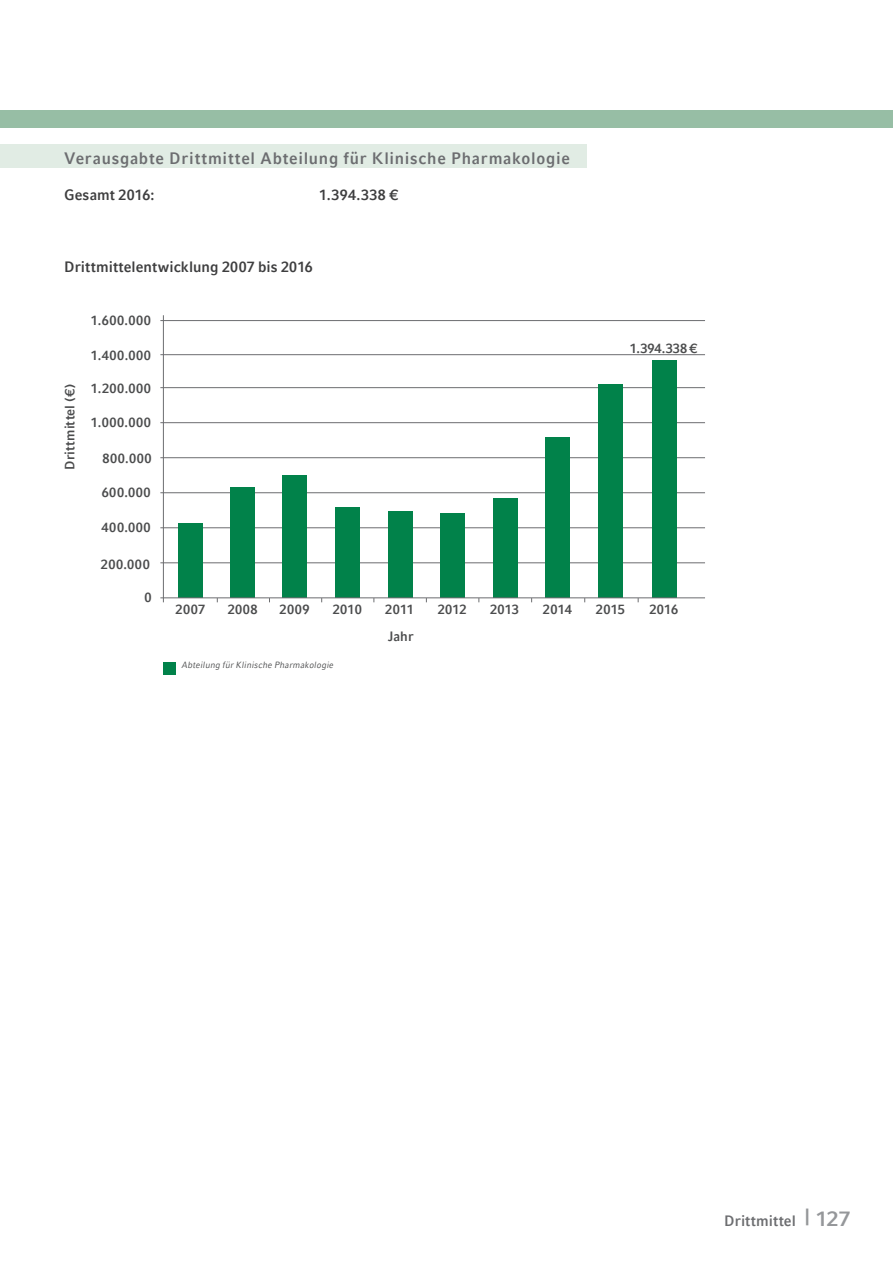
<style>
.page{position:relative;width:893px;height:1263px;background:#fff}
.page>*{position:absolute;margin:0;border:0;box-sizing:border-box;transform-origin:0 0}
.t1{font:700 16.5px "LMU Compatil Fact";letter-spacing:.045em;color:#6c6d70;scale:.95 1}
.t2{font:700 15px "LMU Compatil Fact";letter-spacing:.005em;color:#3e3e3f;scale:.95 1}
.t3{font:700 15px "LMU Compatil Fact";letter-spacing:.005em;color:#6c6d70;scale:.95 1}
.t4{font:700 13.5px "LMU Compatil Fact";letter-spacing:.025em;color:#4b4c4d;scale:.95 1}
.t5{font:italic 9px "LMU Compatil Fact";letter-spacing:.02em;color:#4b4c4d;scale:.95 1}
.s1{font-size:21px;color:#95979a}
</style>
<div class="page">
<div style="left:0;top:110px;width:893px;height:18px;background:#97bea5"></div>
<hr style="left:160px;top:387px;width:545px;height:1px;background:#6c6d70">
<hr style="left:160px;top:354px;width:545px;height:1px;background:#6c6d70">
<hr style="left:160px;top:422px;width:545px;height:1px;background:#6c6d70">
<hr style="left:160px;top:320px;width:545px;height:1px;background:#6c6d70">
<hr style="left:160px;top:457px;width:545px;height:1px;background:#6c6d70">
<hr style="left:160px;top:492px;width:545px;height:1px;background:#6c6d70">
<hr style="left:160px;top:527px;width:545px;height:1px;background:#6c6d70">
<hr style="left:160px;top:562px;width:545px;height:1px;background:#6c6d70">
<div style="left:0;top:145px;width:587px;height:23px;background:#e1ece4"></div>
<div style="left:178px;top:523px;width:25px;height:74px;background:#01824a"></div>
<div style="left:335px;top:507px;width:25px;height:90px;background:#01824a"></div>
<div style="left:230px;top:487px;width:25px;height:110px;background:#01824a"></div>
<div style="left:388px;top:511px;width:25px;height:86px;background:#01824a"></div>
<div style="left:282px;top:475px;width:25px;height:122px;background:#01824a"></div>
<div style="left:440px;top:513px;width:25px;height:84px;background:#01824a"></div>
<div style="left:493px;top:498px;width:24px;height:99px;background:#01824a"></div>
<div style="left:545px;top:437px;width:25px;height:160px;background:#01824a"></div>
<div style="left:599px;top:384px;width:24px;height:213px;background:#01824a"></div>
<div style="left:652px;top:360px;width:25px;height:237px;background:#01824a"></div>
<hr style="left:160px;top:597px;width:545px;height:1px;background:#6c6d70">
<hr style="left:163px;top:315px;width:1px;height:287px;background:#6c6d70">
<div style="left:163px;top:662px;width:13px;height:12px;background:#01824a"></div>
<p class="t1" style="left:64px;top:148px;width:534px">Verausgabte Drittmittel Abteilung für Klinische Pharmakologie</p>
<p class="t2" style="left:64px;top:186px;width:97px">Gesamt 2016:</p>
<p class="t2" style="left:319px;top:186px;width:85px">1.394.338 €</p>
<p class="t2" style="left:64px;top:258px;width:263px">Drittmittelentwicklung 2007 bis 2016</p>
<p class="t4" style="left:62px;top:470px;width:92px;rotate:-90deg">Drittmittel (€)</p>
<p class="t4" style="left:91px;top:313px;width:65px">1.600.000</p>
<p class="t4" style="left:91px;top:347px;width:65px">1.400.000</p>
<p class="t4" style="left:91px;top:380px;width:65px">1.200.000</p>
<p class="t4" style="left:91px;top:415px;width:65px">1.000.000</p>
<p class="t4" style="left:102px;top:450px;width:53px">800.000</p>
<p class="t4" style="left:102px;top:485px;width:53px">600.000</p>
<p class="t4" style="left:101px;top:520px;width:53px">400.000</p>
<p class="t4" style="left:101px;top:556px;width:53px">200.000</p>
<p class="t4" style="left:145px;top:589px;width:9px">0</p>
<p class="t4" style="left:630px;top:341px;width:73px">1.394.338 €</p>
<p class="t4" style="left:176px;top:602px;width:33px">2007</p>
<p class="t4" style="left:228px;top:602px;width:33px">2008</p>
<p class="t4" style="left:280px;top:602px;width:33px">2009</p>
<p class="t4" style="left:333px;top:602px;width:32px">2010</p>
<p class="t4" style="left:385px;top:602px;width:32px">2011</p>
<p class="t4" style="left:438px;top:602px;width:32px">2012</p>
<p class="t4" style="left:490px;top:602px;width:32px">2013</p>
<p class="t4" style="left:543px;top:602px;width:32px">2014</p>
<p class="t4" style="left:596px;top:602px;width:32px">2015</p>
<p class="t4" style="left:649px;top:602px;width:32px">2016</p>
<p class="t5" style="left:182px;top:659px;width:161px">Abteilung für Klinische Pharmakologie</p>
<p class="t4" style="left:388px;top:628px;width:29px">Jahr</p>
<p class="t3" style="left:724px;top:1212px;width:134px">Drittmittel <span class="s1">| 127</span></p>
</div>
